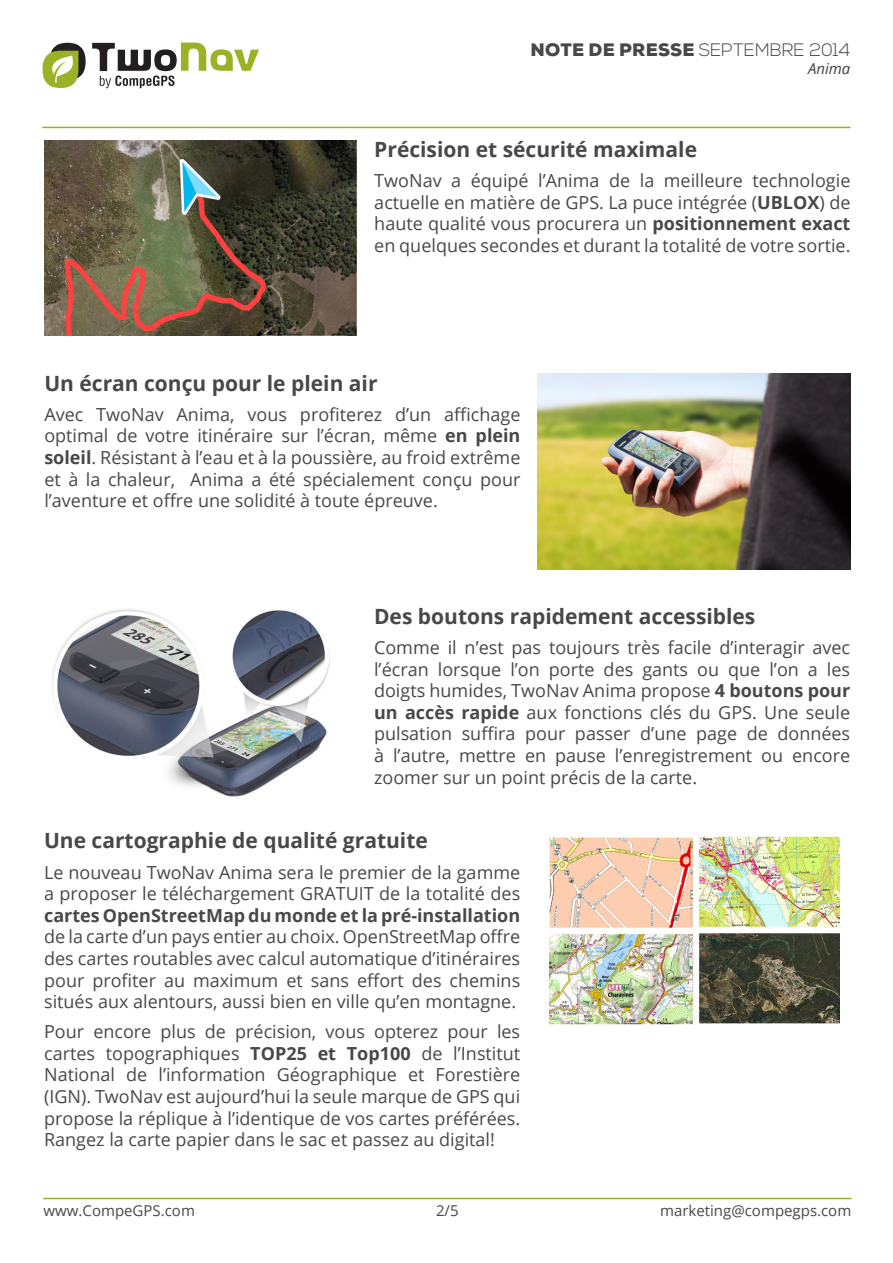
<style>
.page{position:relative;width:893px;height:1263px;background:#fff}
.page>*{position:absolute;margin:0;border:0;box-sizing:border-box;transform-origin:0 0}
.P1_justificado{font:700 21px "Open Sans";color:#484848}
.P1_justificado-2{font:18px/21.6px "Open Sans";color:#484848;text-align:justify}
.t1{font:300 18px "Nexa";color:#484848}
.t2{font:15px "Open Sans";color:#484848}
.t3{font:italic 15px "Open Sans";color:#414042}
.s1{font-weight:900}
.s2{font-weight:700}
</style>
<div class="page">
<svg style="left:92px;top:42px;width:167px;height:46px"></svg>
<svg style="left:43px;top:43px;width:43px;height:45px"></svg>
<hr style="left:42px;top:127px;width:808px;height:1px;background:#9cb226">
<hr style="left:43px;top:1198px;width:808px;height:1px;background:#9cb226">
<img style="left:44px;top:140px;width:313px;height:196px">
<img style="left:537px;top:374px;width:313px;height:196px">
<img style="left:52px;top:609px;width:278px;height:188px">
<img style="left:550px;top:836px;width:290px;height:189px">
<p class="t1" style="left:531px;top:39px;width:321px"><span class="s1">NOTE DE PRESSE</span> SEPTEMBRE 2014</p>
<p class="t3" style="left:808px;top:58px;width:44px">Anima</p>
<p class="P1_justificado" style="left:374px;top:134px;width:324px">Précision et sécurité maximale</p>
<p class="P1_justificado-2" style="left:374px;top:169px;width:478px">TwoNav a équipé l’Anima de la meilleure technologie actuelle en matière de GPS. La puce intégrée (<span class="s2">UBLOX</span>) de haute qualité vous procurera un <span class="s2">positionnement exact </span>en quelques secondes et durant la totalité de votre sortie.</p>
<p class="P1_justificado" style="left:44px;top:368px;width:335px">Un écran conçu pour le plein air</p>
<p class="P1_justificado-2" style="left:44px;top:403px;width:478px">Avec TwoNav Anima, vous profiterez d’un affichage optimal de votre itinéraire sur l’écran, même <span class="s2">en plein soleil</span>. Résistant à l’eau et à la poussière, au froid extrême et à la chaleur, Anima a été spécialement conçu pour l’aventure et offre une solidité à toute épreuve.</p>
<p class="P1_justificado" style="left:374px;top:601px;width:383px">Des boutons rapidement accessibles</p>
<p class="P1_justificado-2" style="left:374px;top:636px;width:478px">Comme il n’est pas toujours très facile d’interagir avec l’écran lorsque l’on porte des gants ou que l’on a les doigts humides, TwoNav Anima propose <span class="s2">4 boutons pour un accès rapide</span> aux fonctions clés du GPS. Une seule pulsation suffira pour passer d’une page de données à l’autre, mettre en pause l’enregistrement ou encore zoomer sur un point précis de la carte.</p>
<p class="P1_justificado" style="left:44px;top:826px;width:385px">Une cartographie de qualité gratuite</p>
<p class="P1_justificado-2" style="left:44px;top:861px;width:478px">Le nouveau TwoNav Anima sera le premier de la gamme a proposer le téléchargement GRATUIT de la totalité des <span class="s2">cartes OpenStreetMap du monde et la pré-installation </span>de la carte d’un pays entier au choix. OpenStreetMap offre des cartes routables avec calcul automatique d’itinéraires pour profiter au maximum et sans effort des chemins situés aux alentours, aussi bien en ville qu’en montagne.</p>
<p class="P1_justificado-2" style="left:44px;top:1020px;width:478px">Pour encore plus de précision, vous opterez pour les cartes topographiques <span class="s2">TOP25 et Top100</span> de l’Institut National de l’information Géographique et Forestière (IGN). TwoNav est aujourd’hui la seule marque de GPS qui propose la réplique à l’identique de vos cartes préférées.<br>Rangez la carte papier dans le sac et passez au digital!</p>
<p class="t2" style="left:44px;top:1200px;width:153px">www.CompeGPS.com</p>
<p class="t2" style="left:436px;top:1200px;width:24px">2/5</p>
<p class="t2" style="left:660px;top:1200px;width:193px">marketing@compegps.com</p>
</div>
